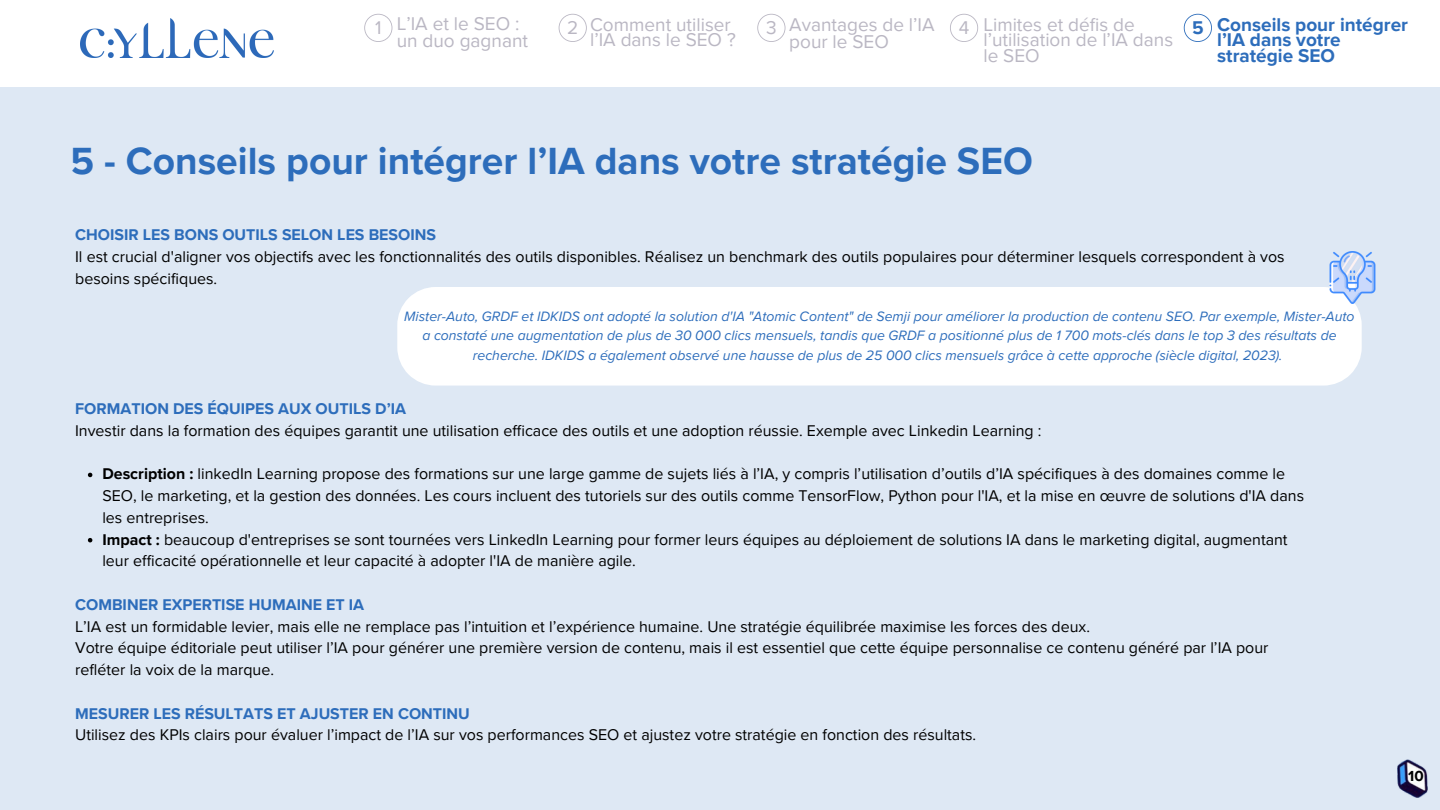
<style>
.page{position:relative;width:1440px;height:810px;background:#fff}
.page>*{position:absolute;margin:0;border:0;box-sizing:border-box;transform-origin:0 0}
.t1{font:700 39px "Proxima Nova";color:#2d6dbb}
.t2{font:19px/15.8px "Proxima Nova";color:#bab7c3}
.t3{font:700 19px/15.8px "Proxima Nova";color:#2d6dbb}
.t4{font:16px/21.8px "Proxima Nova";color:#000}
.t5{font:700 15px "Proxima Nova";color:#000}
.t6{font:italic 14px/19.5px "Proxima Nova";color:#2d6dbb;text-align:center}
.s1{font-weight:700;color:#2d6dbb}
.s2{font-weight:700}
</style>
<div class="page">
<div style="left:0;top:87px;width:1440px;height:723px;background:#dee8f4"></div>
<svg style="left:88px;top:473px;width:4px;height:4px"></svg>
<svg style="left:88px;top:538px;width:4px;height:4px"></svg>
<img style="left:1397px;top:759px;width:31px;height:39px">
<img style="left:81px;top:18px;width:192px;height:39px">
<div style="left:397px;top:287px;width:965px;height:99px;background:#fff"></div>
<img style="left:1327px;top:252px;width:49px;height:51px">
<svg style="left:364px;top:14px;width:28px;height:28px"></svg>
<svg style="left:559px;top:14px;width:28px;height:28px"></svg>
<svg style="left:757px;top:14px;width:28px;height:28px"></svg>
<svg style="left:950px;top:14px;width:28px;height:28px"></svg>
<svg style="left:1184px;top:14px;width:28px;height:28px"></svg>
<p class="t2" style="left:375px;top:20px;width:8px">1</p>
<p class="t2" style="left:567px;top:20px;width:13px">2</p>
<h2 class="t2" style="left:766px;top:20px;width:12px">3</h2>
<h1 class="t2" style="left:959px;top:20px;width:12px">4</h1>
<h4 class="t3" style="left:1217px;top:17px;width:192px">Conseils pour intégrer l’IA dans votre stratégie SEO</h4>
<h3 class="t2" style="left:397px;top:16px;width:133px;line-height:16.5px">L’IA et le SEO : un duo gagnant</h3>
<p class="t2" style="left:590px;top:17px;width:147px">Comment utiliser l’IA dans le SEO ?</p>
<p class="t2" style="left:789px;top:16px;width:147px;line-height:17.2px">Avantages de l’IA pour le SEO</p>
<h3 class="t2" style="left:983px;top:17px;width:191px">Limites et défis de l’utilisation de l’IA dans le SEO</h3>
<h4 class="t3" style="left:1192px;top:20px;width:13px">5</h4>
<p class="t1" style="left:71px;top:138px;width:964px">5 - Conseils pour intégrer l’IA dans votre stratégie SEO</p>
<p class="t4" style="left:75px;top:224px;width:1211px"><span class="s1">CHOISIR LES BONS OUTILS SELON LES BESOINS<br></span>Il est crucial d'aligner vos objectifs avec les fonctionnalités des outils disponibles. Réalisez un benchmark des outils populaires pour déterminer lesquels correspondent à vos besoins spécifiques.</p>
<h3 class="t6" style="left:404px;top:307px;width:952px">Mister-Auto, GRDF et IDKIDS ont adopté la solution d'IA "Atomic Content" de Semji pour améliorer la production de contenu SEO. Par exemple, Mister-Auto a constaté une augmentation de plus de 30 000 clics mensuels, tandis que GRDF a positionné plus de 1 700 mots-clés dans le top 3 des résultats de recherche. IDKIDS a également observé une hausse de plus de 25 000 clics mensuels grâce à cette approche (siècle digital, 2023).</h3>
<p class="t4" style="left:75px;top:398px;width:968px"><span class="s1">FORMATION DES ÉQUIPES AUX OUTILS D’IA<br></span>Investir dans la formation des équipes garantit une utilisation efficace des outils et une adoption réussie. Exemple avec Linkedin Learning :</p>
<p class="t4" style="left:102px;top:464px;width:1203px"><span class="s2">Description :</span> linkedIn Learning propose des formations sur une large gamme de sujets liés à l’IA, y compris l’utilisation d’outils d’IA spécifiques à des domaines comme le<br>SEO, le marketing, et la gestion des données. Les cours incluent des tutoriels sur des outils comme TensorFlow, Python pour l'IA, et la mise en œuvre de solutions d'IA dans les entreprises.</p>
<h3 class="t4" style="left:102px;top:529px;width:1187px"><span class="s2">Impact :</span> beaucoup d'entreprises se sont tournées vers LinkedIn Learning pour former leurs équipes au déploiement de solutions IA dans le marketing digital, augmentant leur efficacité opérationnelle et leur capacité à adopter l'IA de manière agile.</h3>
<p class="t4" style="left:75px;top:594px;width:1195px"><span class="s1">COMBINER EXPERTISE HUMAINE ET IA<br></span>L’IA est un formidable levier, mais elle ne remplace pas l’intuition et l’expérience humaine. Une stratégie équilibrée maximise les forces des deux.<br>Votre équipe éditoriale peut utiliser l’IA pour générer une première version de contenu, mais il est essentiel que cette équipe personnalise ce contenu généré par l’IA pour refléter la voix de la marque.</p>
<p class="t4" style="left:75px;top:703px;width:903px"><span class="s1">MESURER LES RÉSULTATS ET AJUSTER EN CONTINU<br></span>Utilisez des KPIs clairs pour évaluer l’impact de l’IA sur vos performances SEO et ajustez votre stratégie en fonction des résultats.</p>
<p class="t5" style="left:1408px;top:767px;width:17px">10</p>
</div>
